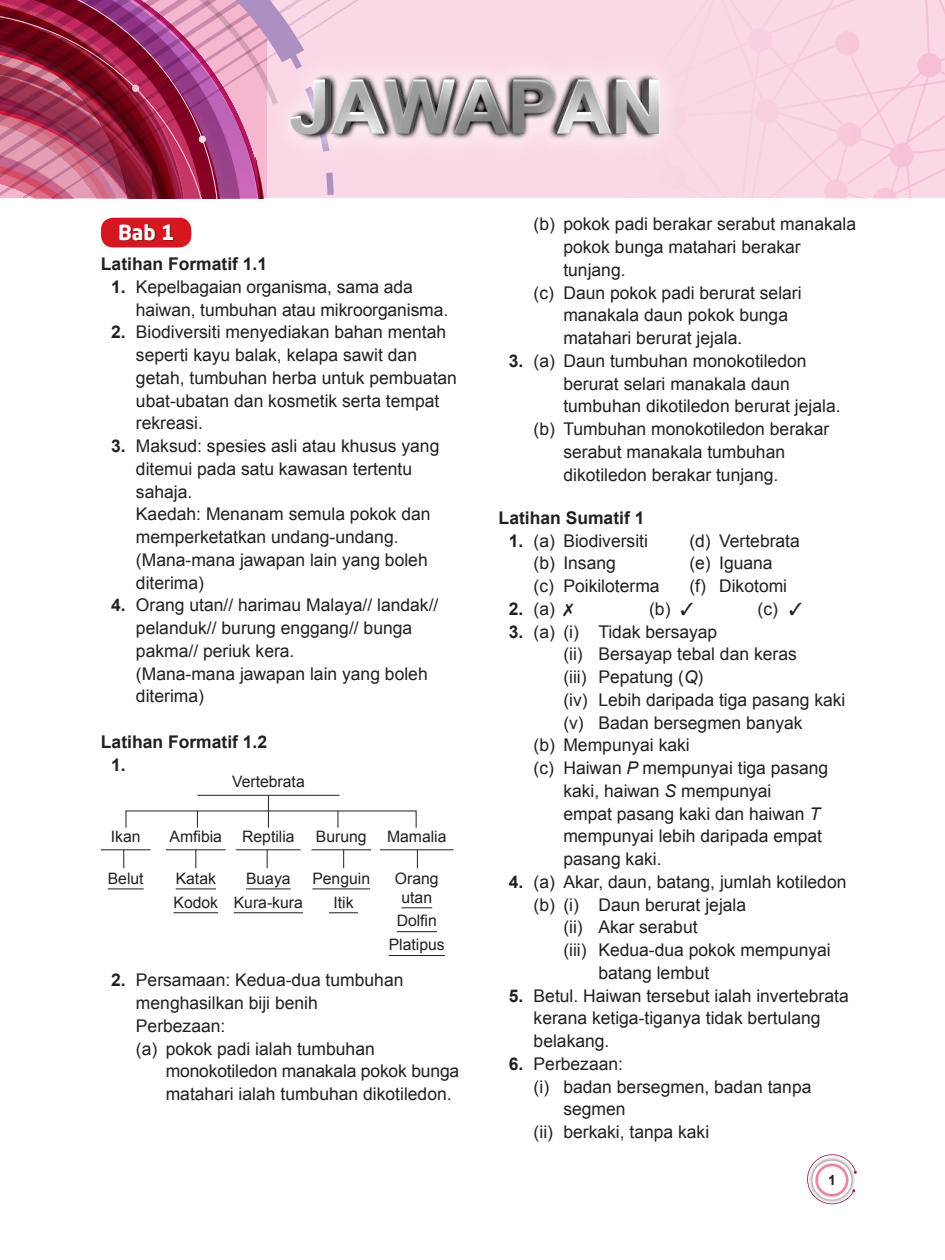
<style>
.page{position:relative;width:945px;height:1260px;background:#fff}
.page>*{position:absolute;margin:0;border:0;box-sizing:border-box;transform-origin:0 0}
.t1{font:700 20.65px "Neo Sans Pro";color:#fff}
.Text_123{font:17.5px/22.8px "Arial";color:#231f20}
._1___a{font:17.5px/22.8px "Arial";color:#231f20}
._1___a___i{font:17.5px/22.8px "Arial";color:#231f20}
._1___a__2_colume{font:17.5px "Arial";color:#231f20}
.Text_123-2{font:700 17.5px "Arial";color:#231f20}
._1___a__3_colume{font:17.5px "Arial";color:#231f20}
.t2{font:15.75px/23.8px "Arial";color:#231f20;text-align:center}
.t3{font:700 14px "Arial";color:#231f20}
.s1{font-weight:700}
.s2{font-style:italic}
</style>
<div class="page">
<svg style="left:807px;top:1154px;width:50px;height:50px"></svg>
<div style="left:101px;top:218px;width:90px;height:29px;background:#d7171f;border-radius:12px"></div>
<div style="left:121px;top:225px;width:53px;height:16px;background:#231f20;opacity:.5"></div>
<hr style="left:197px;top:795px;width:142px;height:1px;background:#231f20">
<hr style="left:268px;top:795px;width:1px;height:33px;background:#231f20">
<svg style="left:197px;top:811px;width:1px;height:17px"></svg>
<hr style="left:101px;top:849px;width:50px;height:1px;background:#231f20">
<hr style="left:108px;top:888px;width:36px;height:1px;background:#231f20">
<svg style="left:123px;top:850px;width:1px;height:18px"></svg>
<hr style="left:380px;top:849px;width:74px;height:1px;background:#231f20">
<hr style="left:401px;top:907px;width:31px;height:1px;background:#231f20">
<hr style="left:397px;top:931px;width:40px;height:1px;background:#231f20">
<hr style="left:389px;top:955px;width:56px;height:1px;background:#231f20">
<svg style="left:417px;top:850px;width:1px;height:18px"></svg>
<svg style="left:338px;top:811px;width:1px;height:17px"></svg>
<hr style="left:166px;top:849px;width:60px;height:1px;background:#231f20">
<hr style="left:176px;top:888px;width:40px;height:1px;background:#231f20">
<hr style="left:174px;top:912px;width:44px;height:1px;background:#231f20">
<svg style="left:195px;top:850px;width:1px;height:18px"></svg>
<hr style="left:312px;top:849px;width:59px;height:1px;background:#231f20">
<hr style="left:312px;top:888px;width:58px;height:1px;background:#231f20">
<svg style="left:329px;top:912px;width:29px;height:1px"></svg>
<svg style="left:343px;top:850px;width:1px;height:18px"></svg>
<hr style="left:236px;top:849px;width:65px;height:1px;background:#231f20">
<hr style="left:246px;top:888px;width:45px;height:1px;background:#231f20">
<hr style="left:234px;top:912px;width:69px;height:1px;background:#231f20">
<svg style="left:267px;top:850px;width:1px;height:18px"></svg>
<div style="left:0;top:0;width:945px;height:198px;background:#fad8e6"></div>
<svg style="left:788px;top:0;width:157px;height:198px"></svg>
<svg style="left:0;top:0;width:334px;height:198px"></svg>
<svg style="left:0;top:158px;width:261px;height:30px;background:#b24c71"></svg>
<svg style="left:0;top:0;width:304px;height:158px;background:#a9486d"></svg>
<img style="left:261px;top:20px;width:403px;height:172px">
<p class="t1" style="left:118px;top:220px;width:58px">Bab 1</p>
<p class="Text_123-2" style="left:101px;top:253px;width:168px">Latihan Formatif 1.1</p>
<p class="Text_123" style="left:136px;top:276px;width:314px;text-indent:-25px"><span class="s1">1.</span> Kepelbagaian organisma, sama ada haiwan, tumbuhan atau mikroorganisma.</p>
<p class="Text_123" style="left:136px;top:321px;width:323px;text-indent:-25px"><span class="s1">2.</span> Biodiversiti menyediakan bahan mentah seperti kayu balak, kelapa sawit dan getah, tumbuhan herba untuk pembuatan ubat-ubatan dan kosmetik serta tempat rekreasi.</p>
<p class="Text_123" style="left:136px;top:435px;width:305px;text-indent:-25px"><span class="s1">3.</span> Maksud: spesies asli atau khusus yang ditemui pada satu kawasan tertentu sahaja.</p>
<p class="Text_123" style="left:136px;top:503px;width:296px">Kaedah: Menanam semula pokok dan memperketatkan undang-undang.</p>
<p class="Text_123" style="left:136px;top:549px;width:293px">(Mana-mana jawapan lain yang boleh diterima)</p>
<p class="Text_123" style="left:136px;top:594px;width:304px;text-indent:-25px"><span class="s1">4.</span> Orang utan// harimau Malaya// landak// pelanduk// burung enggang// bunga pakma// periuk kera.</p>
<p class="Text_123" style="left:136px;top:662px;width:293px">(Mana-mana jawapan lain yang boleh diterima)</p>
<p class="Text_123-2" style="left:101px;top:730px;width:168px">Latihan Formatif 1.2</p>
<p class="Text_123-2" style="left:111px;top:753px;width:16px">1.</p>
<p class="t2" style="left:232px;top:770px;width:74px">Vertebrata</p>
<p class="t2" style="left:111px;top:825px;width:31px">Ikan</p>
<p class="t2" style="left:108px;top:866px;width:37px">Belut</p>
<p class="t2" style="left:170px;top:825px;width:54px">Amfibia</p>
<p class="t2" style="left:174px;top:866px;width:46px;text-align:left">Katak<br>Kodok</p>
<p class="t2" style="left:242px;top:825px;width:54px">Reptilia</p>
<p class="t2" style="left:234px;top:866px;width:71px">Buaya<br>Kura-kura</p>
<p class="t2" style="left:316px;top:825px;width:52px">Burung</p>
<p class="t2" style="left:312px;top:866px;width:59px">Penguin<br>Itik</p>
<p class="t2" style="left:387px;top:825px;width:61px">Mamalia</p>
<p class="t2" style="left:395px;top:869px;width:45px;line-height:18.9px">Orang utan</p>
<p class="t2" style="left:389px;top:909px;width:58px">Dolfin<br>Platipus</p>
<p class="Text_123" style="left:136px;top:969px;width:269px;text-indent:-25px"><span class="s1">2.</span> Persamaan: Kedua-dua tumbuhan menghasilkan biji benih</p>
<p class="Text_123" style="left:136px;top:1015px;width:91px">Perbezaan:</p>
<p class="_1___a" style="left:166px;top:1037px;width:295px;text-indent:-30px">(a) pokok padi ialah tumbuhan monokotiledon manakala pokok bunga matahari ialah tumbuhan dikotiledon.</p>
<p class="_1___a" style="left:563px;top:213px;width:294px;text-indent:-30px">(b) pokok padi berakar serabut manakala pokok bunga matahari berakar tunjang.</p>
<p class="_1___a" style="left:563px;top:281px;width:240px;text-indent:-30px">(c) Daun pokok padi berurat selari manakala daun pokok bunga matahari berurat jejala.</p>
<p class="_1___a" style="left:563px;top:350px;width:279px;text-indent:-55px"><span class="s1">3.</span> (a) Daun tumbuhan monokotiledon berurat selari manakala daun tumbuhan dikotiledon berurat jejala.</p>
<p class="_1___a" style="left:563px;top:418px;width:267px;text-indent:-30px">(b) Tumbuhan monokotiledon berakar serabut manakala tumbuhan dikotiledon berakar tunjang.</p>
<p class="Text_123-2" style="left:499px;top:506px;width:147px">Latihan Sumatif 1</p>
<p class="_1___a__2_colume" style="left:509px;top:529px;width:141px"><span class="s1">1.</span> (a) Biodiversiti</p>
<p class="_1___a__2_colume" style="left:689px;top:529px;width:112px">(d) Vertebrata</p>
<p class="_1___a__2_colume" style="left:534px;top:552px;width:84px">(b) Insang</p>
<p class="_1___a__2_colume" style="left:689px;top:552px;width:85px">(e) Iguana</p>
<p class="_1___a__2_colume" style="left:534px;top:575px;width:128px">(c) Poikiloterma</p>
<p class="_1___a__2_colume" style="left:689px;top:575px;width:99px">(f) Dikotomi</p>
<p class="_1___a__3_colume" style="left:509px;top:597px;width:48px"><span class="s1">2.</span> (a)</p>
<p class="_1___a__3_colume" style="left:649px;top:597px;width:46px">(b) ✓</p>
<p class="_1___a__3_colume" style="left:758px;top:597px;width:46px">(c) ✓</p>
<p class="_1___a___i" style="left:509px;top:620px;width:210px"><span class="s1">3.</span> (a) (i) Tidak bersayap</p>
<p class="_1___a___i" style="left:563px;top:643px;width:235px">(ii) Bersayap tebal dan keras</p>
<p class="_1___a___i" style="left:563px;top:666px;width:142px">(iii) Pepatung (<span class="s2">Q</span>)</p>
<p class="_1___a___i" style="left:563px;top:689px;width:284px">(iv) Lebih daripada tiga pasang kaki</p>
<p class="_1___a___i" style="left:563px;top:711px;width:241px">(v) Badan bersegmen banyak</p>
<p class="_1___a" style="left:534px;top:734px;width:158px">(b) Mempunyai kaki</p>
<p class="_1___a" style="left:563px;top:757px;width:266px;text-indent:-30px">(c) Haiwan <span class="s2">P</span> mempunyai tiga pasang kaki, haiwan <span class="s2">S</span> mempunyai<br>empat pasang kaki dan haiwan <span class="s2">T </span>mempunyai lebih daripada empat pasang kaki.</p>
<p class="_1___a" style="left:509px;top:871px;width:339px"><span class="s1">4.</span> (a) Akar, daun, batang, jumlah kotiledon</p>
<p class="_1___a___i" style="left:534px;top:893px;width:214px">(b) (i) Daun berurat jejala</p>
<p class="_1___a___i" style="left:563px;top:916px;width:136px">(ii) Akar serabut</p>
<p class="_1___a___i" style="left:598px;top:939px;width:234px;text-indent:-35px">(iii) Kedua-dua pokok mempunyai batang lembut</p>
<p class="Text_123" style="left:534px;top:984px;width:317px;text-indent:-25px"><span class="s1">5.</span> Betul. Haiwan tersebut ialah invertebrata kerana ketiga-tiganya tidak bertulang belakang.</p>
<p class="_1___a___i" style="left:509px;top:1053px;width:116px"><span class="s1">6.</span> Perbezaan:</p>
<p class="_1___a___i" style="left:563px;top:1075px;width:250px;text-indent:-30px">(i) badan bersegmen, badan tanpa segmen</p>
<p class="_1___a___i" style="left:534px;top:1121px;width:177px">(ii) berkaki, tanpa kaki</p>
<p class="t3" style="left:828px;top:1171px;width:9px">1</p>
</div>
